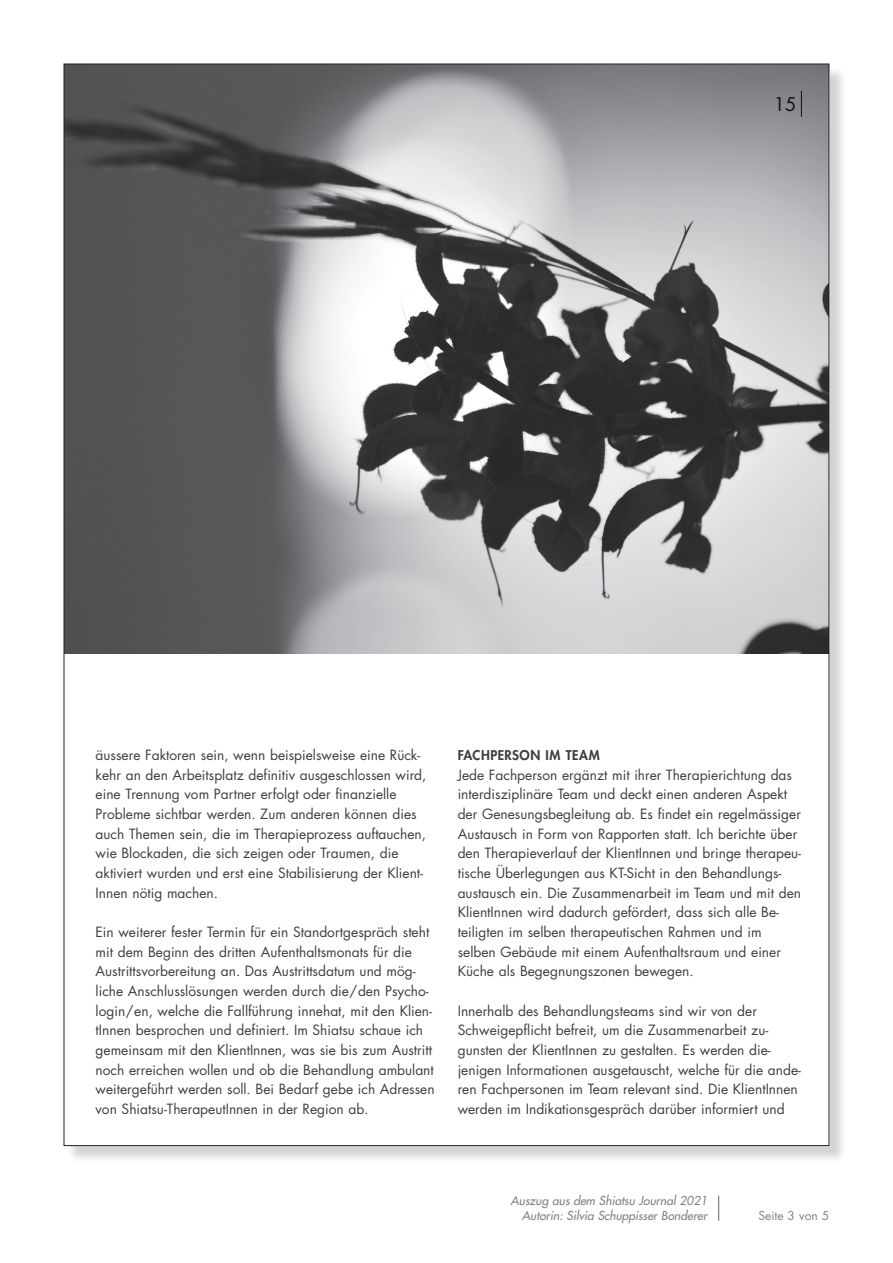
<style>
.page{position:relative;width:893px;height:1263px;background:#fff}
.page>*{position:absolute;margin:0;border:0;box-sizing:border-box;transform-origin:0 0}
.t1{font:18.3px "Futura Std";color:#231f20}
.t2{font:13.8px/19.6px "Futura Std";color:#3e3e3f}
.t3{font:800 13.05px "Futura Std";letter-spacing:.04em;color:#3e3e3f}
.t4{font:italic 500 12px/15px "Futura Std";color:#808285;text-align:right}
.t5{font:12px "Futura Std";color:#808285}
</style>
<div class="page">
<svg style="left:718px;top:1196px;width:1px;height:24px"></svg>
<div style="left:66px;top:66px;width:781px;height:1097px;background:#231f20;opacity:.2"></div>
<div style="left:64px;top:64px;width:765px;height:1081px;background:#fff"></div>
<img style="left:66px;top:66px;width:761px;height:587px">
<h1 class="t1" style="left:774px;top:93px;width:24px">15</h1>
<p class="t2" style="left:96px;top:745px;width:332px">äussere Faktoren sein, wenn beispielsweise eine Rück&shy;kehr an den Arbeitsplatz definitiv ausgeschlossen wird, eine Trennung vom Partner erfolgt oder finanzielle Probleme sichtbar werden. Zum anderen können dies auch Themen sein, die im Therapieprozess auftauchen, wie Blockaden, die sich zeigen oder Traumen, die aktiviert wurden und erst eine Stabilisierung der Klient-Innen nötig machen.</p>
<p class="t2" style="left:96px;top:922px;width:341px">Ein weiterer fester Termin für ein Standortgespräch steht mit dem Beginn des dritten Aufenthaltsmonats für die Austrittsvorbereitung an. Das Austrittsdatum und mög&shy;liche Anschlusslösungen werden durch die/den Psycho&shy;login/en, welche die Fallführung innehat, mit den Klien&shy;tInnen besprochen und definiert. Im Shiatsu schaue ich gemeinsam mit den KlientInnen, was sie bis zum Austritt noch erreichen wollen und ob die Behandlung ambulant weitergeführt werden soll. Bei Bedarf gebe ich Adressen von Shiatsu-TherapeutInnen in der Region ab.</p>
<p class="t3" style="left:458px;top:747px;width:144px">FACHPERSON IM TEAM</p>
<p class="t2" style="left:458px;top:765px;width:345px">Jede Fachperson ergänzt mit ihrer Therapierichtung das interdisziplinäre Team und deckt einen anderen Aspekt der Genesungsbegleitung ab. Es findet ein regelmässiger Austausch in Form von Rapporten statt. Ich berichte über den Therapieverlauf der KlientInnen und bringe therapeu&shy;tische Überlegungen aus KT-Sicht in den Behandlungs&shy;austausch ein. Die Zusammenarbeit im Team und mit den KlientInnen wird dadurch gefördert, dass sich alle Be&shy;teiligten im selben therapeutischen Rahmen und im selben Gebäude mit einem Aufenthaltsraum und einer Küche als Begegnungszonen bewegen.</p>
<p class="t2" style="left:458px;top:1001px;width:345px">Innerhalb des Behandlungsteams sind wir von der Schweigepflicht befreit, um die Zusammenarbeit zu&shy;gunsten der KlientInnen zu gestalten. Es werden die&shy;jenigen Informationen ausgetauscht, welche für die ande&shy;ren Fachpersonen im Team relevant sind. Die KlientInnen werden im Indikationsgespräch darüber informiert und</p>
<p class="t4" style="left:510px;top:1194px;width:198px">Auszug aus dem Shiatsu Journal 2021<br>Autorin: Silvia Schuppisser Bonderer</p>
<p class="t5" style="left:758px;top:1208px;width:72px">Seite 3 von 5</p>
</div>
